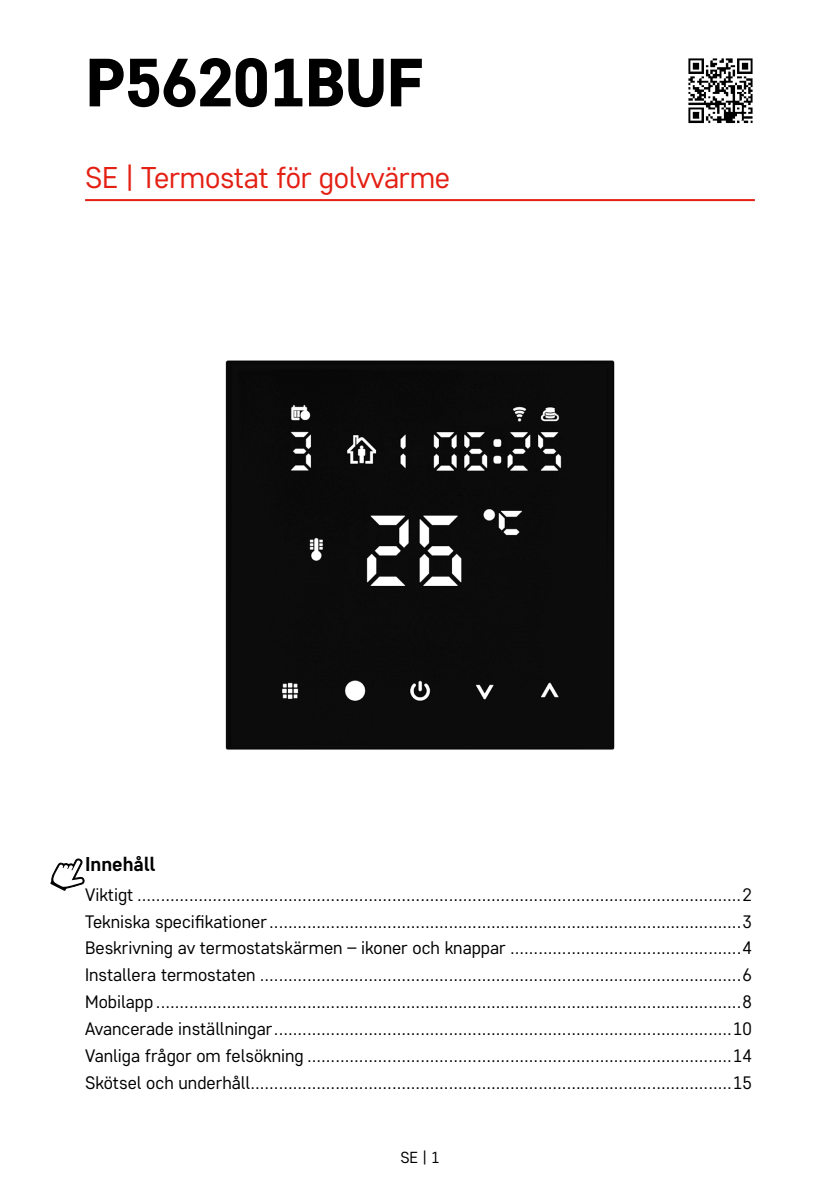
<style>
.page{position:relative;width:840px;height:1191px;background:#fff}
.page>*{position:absolute;margin:0;border:0;box-sizing:border-box;transform-origin:0 0}
.t1{font:800 68px "Core Sans D65";letter-spacing:-.02em;color:#000}
.t2{font:30px "Core Sans D35";letter-spacing:-.01em;color:#e41f13}
.t3{font:700 20px "Core Sans D55";color:#000}
.t4{font:18px/26.8px "Core Sans D35";color:#000;text-align:justify}
.t5{font:16px "Core Sans D35";color:#000}
</style>
<div class="page">
<hr style="left:85px;top:199px;width:669px;height:2px;background:#e41f13">
<img style="left:688px;top:58px;width:65px;height:66px">
<svg style="left:50px;top:858px;width:35px;height:33px"></svg>
<div style="left:225px;top:360px;width:390px;height:390px;background:#0c0c0c"></div>
<h1 class="t1" style="left:85px;top:38px;width:339px">P56201BUF</h1>
<h2 class="t2" style="left:85px;top:158px;width:366px">SE | Termostat för golvvärme</h2>
<p class="t3" style="left:85px;top:851px;width:72px">Innehåll</p>
<p class="t4" style="left:85px;top:880px;width:668px">Viktigt ................................................................................................................................2<br>Tekniska specifikationer....................................................................................................3<br>Beskrivning av termostatskärmen – ikoner och knappar .................................................4<br>Installera termostaten ......................................................................................................6<br>Mobilapp ............................................................................................................................8<br>Avancerade inställningar.................................................................................................10<br>Vanliga frågor om felsökning ..........................................................................................14<br>Skötsel och underhåll......................................................................................................15</p>
<p class="t5" style="left:400px;top:1146px;width:41px">SE | 1</p>
</div>
